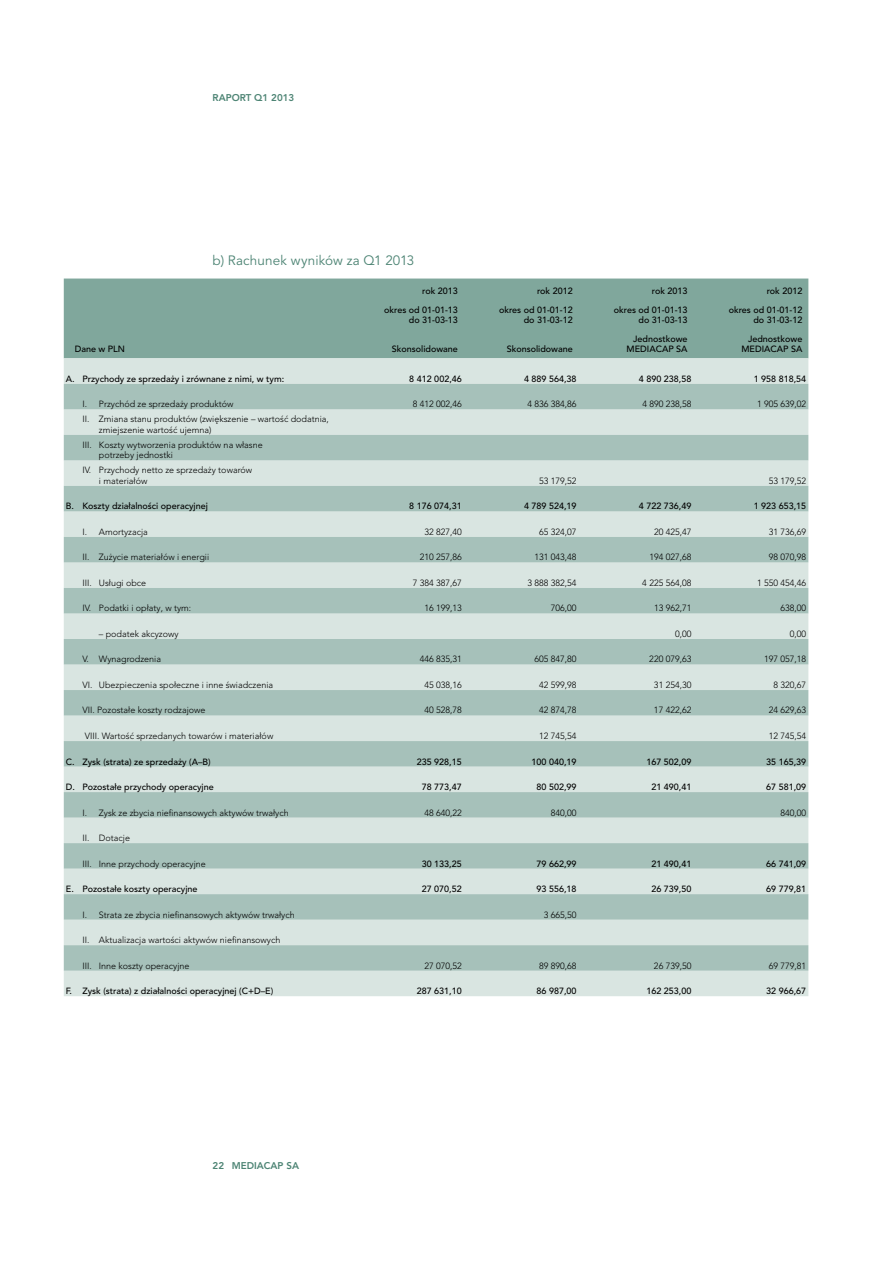
<style>
.page{position:relative;width:893px;height:1263px;background:#fff}
.page>*{position:absolute;margin:0;border:0;box-sizing:border-box;transform-origin:0 0}
.t1{font:13.5px "Avenir LT Pro";letter-spacing:.005em;color:#4d8474}
.t2{font:800 9.75px "Avenir LT Pro";color:#4d8474}
.t3{font:300 9px/10.5px "Avenir LT Pro";color:#000}
.t4{font:500 9px/10.5px "Avenir LT Pro";color:#000;text-align:right}
</style>
<div class="page">
<div style="left:64px;top:279px;width:744px;height:79px;background:#80a79c"></div>
<div style="left:64px;top:358px;width:744px;height:638px;background:#d9e5e1"></div>
<svg style="left:64px;top:384px;width:744px;height:587px;fill:#a6c1ba"></svg>
<p class="t2" style="left:213px;top:92px;width:83px">RAPORT Q1 2013</p>
<p class="t4" style="left:75px;top:344px;width:52px">Dane w PLN</p>
<h1 class="t1" style="left:213px;top:253px;width:203px">b) Rachunek wyników za Q1 2013</h1>
<p class="t4" style="left:422px;top:285px;width:37px">rok 2013</p>
<p class="t4" style="left:537px;top:285px;width:37px">rok 2012</p>
<p class="t4" style="left:652px;top:285px;width:37px">rok 2013</p>
<p class="t4" style="left:767px;top:285px;width:37px">rok 2012</p>
<p class="t4" style="left:384px;top:304px;width:75px">okres od 01-01-13 do 31-03-13</p>
<p class="t4" style="left:499px;top:304px;width:75px">okres od 01-01-12 do 31-03-12</p>
<p class="t4" style="left:614px;top:304px;width:75px">okres od 01-01-13 do 31-03-13</p>
<p class="t4" style="left:729px;top:304px;width:75px">okres od 01-01-12 do 31-03-12</p>
<p class="t4" style="left:392px;top:344px;width:68px">Skonsolidowane</p>
<p class="t4" style="left:507px;top:344px;width:68px">Skonsolidowane</p>
<p class="t4" style="left:627px;top:334px;width:63px;text-align:left;text-indent:7px">Jednostkowe<br>MEDIACAP</p>
<p class="t4" style="left:676px;top:344px;width:13px">SA</p>
<p class="t4" style="left:741px;top:334px;width:63px;text-align:left;text-indent:7px">Jednostkowe<br>MEDIACAP</p>
<p class="t4" style="left:791px;top:344px;width:13px">SA</p>
<p class="t4" style="left:66px;top:373px;width:220px">A. Przychody ze sprzedaży i zrównane z nimi, w tym:</p>
<p class="t4" style="left:409px;top:373px;width:54px">8 412 002,46</p>
<p class="t4" style="left:524px;top:373px;width:54px">4 889 564,38</p>
<p class="t4" style="left:639px;top:373px;width:54px">4 890 238,58</p>
<p class="t4" style="left:754px;top:373px;width:54px">1 958 818,54</p>
<p class="t3" style="left:82px;top:399px;width:153px">I. Przychód ze sprzedaży produktów</p>
<p class="t3" style="left:413px;top:399px;width:51px">8 412 002,46</p>
<p class="t3" style="left:527px;top:399px;width:51px">4 836 384,86</p>
<p class="t3" style="left:642px;top:399px;width:51px">4 890 238,58</p>
<p class="t3" style="left:757px;top:399px;width:51px">1 905 639,02</p>
<p class="t3" style="left:99px;top:414px;width:231px;text-indent:-16px">II. Zmiana stanu produktów (zwiększenie – wartość dodatnia, zmiejszenie wartość ujemna)</p>
<p class="t3" style="left:99px;top:439px;width:165px;text-indent:-16px">III. Koszty wytworzenia produktów na własne potrzeby jednostki</p>
<p class="t3" style="left:99px;top:465px;width:155px;text-indent:-16px">IV. Przychody netto ze sprzedaży towarów i materiałów</p>
<p class="t3" style="left:539px;top:475px;width:39px">53 179,52</p>
<p class="t3" style="left:769px;top:475px;width:39px">53 179,52</p>
<p class="t4" style="left:66px;top:501px;width:144px">B. Koszty działalności operacyjnej</p>
<p class="t4" style="left:409px;top:501px;width:54px">8 176 074,31</p>
<p class="t4" style="left:524px;top:501px;width:54px">4 789 524,19</p>
<p class="t4" style="left:639px;top:501px;width:54px">4 722 736,49</p>
<p class="t4" style="left:754px;top:501px;width:54px">1 923 653,15</p>
<p class="t3" style="left:82px;top:526px;width:67px">I. Amortyzacja</p>
<p class="t3" style="left:424px;top:526px;width:39px">32 827,40</p>
<p class="t3" style="left:539px;top:526px;width:39px">65 324,07</p>
<p class="t3" style="left:654px;top:526px;width:39px">20 425,47</p>
<p class="t3" style="left:769px;top:526px;width:39px">31 736,69</p>
<p class="t3" style="left:82px;top:552px;width:128px">II. Zużycie materiałów i energii</p>
<p class="t3" style="left:420px;top:552px;width:44px">210 257,86</p>
<p class="t3" style="left:534px;top:552px;width:44px">131 043,48</p>
<p class="t3" style="left:649px;top:552px;width:44px">194 027,68</p>
<p class="t3" style="left:769px;top:552px;width:39px">98 070,98</p>
<p class="t3" style="left:82px;top:577px;width:65px">III. Usługi obce</p>
<p class="t3" style="left:413px;top:577px;width:51px">7 384 387,67</p>
<p class="t3" style="left:527px;top:577px;width:51px">3 888 382,54</p>
<p class="t3" style="left:642px;top:577px;width:51px">4 225 564,08</p>
<p class="t3" style="left:757px;top:577px;width:51px">1 550 454,46</p>
<p class="t3" style="left:82px;top:603px;width:110px">IV. Podatki i opłaty, w tym:</p>
<p class="t3" style="left:424px;top:603px;width:39px">16 199,13</p>
<p class="t3" style="left:551px;top:603px;width:27px">706,00</p>
<p class="t3" style="left:654px;top:603px;width:39px">13 962,71</p>
<p class="t3" style="left:780px;top:603px;width:27px">638,00</p>
<p class="t3" style="left:99px;top:628px;width:81px">– podatek akcyzowy</p>
<p class="t3" style="left:675px;top:628px;width:18px">0,00</p>
<p class="t3" style="left:790px;top:628px;width:18px">0,00</p>
<p class="t3" style="left:82px;top:654px;width:80px">V. Wynagrodzenia</p>
<p class="t3" style="left:420px;top:654px;width:44px">446 835,31</p>
<p class="t3" style="left:534px;top:654px;width:44px">605 847,80</p>
<p class="t3" style="left:649px;top:654px;width:44px">220 079,63</p>
<p class="t3" style="left:764px;top:654px;width:44px">197 057,18</p>
<p class="t3" style="left:82px;top:680px;width:192px">VI. Ubezpieczenia społeczne i inne świadczenia</p>
<p class="t3" style="left:424px;top:680px;width:39px">45 038,16</p>
<p class="t3" style="left:539px;top:680px;width:39px">42 599,98</p>
<p class="t3" style="left:654px;top:680px;width:39px">31 254,30</p>
<p class="t3" style="left:773px;top:680px;width:34px">8 320,67</p>
<p class="t3" style="left:82px;top:705px;width:125px">VII. Pozostałe koszty rodzajowe</p>
<p class="t3" style="left:424px;top:705px;width:39px">40 528,78</p>
<p class="t3" style="left:539px;top:705px;width:39px">42 874,78</p>
<p class="t3" style="left:654px;top:705px;width:39px">17 422,62</p>
<p class="t3" style="left:769px;top:705px;width:39px">24 629,63</p>
<p class="t3" style="left:85px;top:731px;width:190px">VIII. Wartość sprzedanych towarów i materiałów</p>
<p class="t3" style="left:539px;top:731px;width:39px">12 745,54</p>
<p class="t3" style="left:769px;top:731px;width:39px">12 745,54</p>
<p class="t4" style="left:66px;top:756px;width:146px">C. Zysk (strata) ze sprzedaży (A–B)</p>
<p class="t4" style="left:417px;top:756px;width:47px">235 928,15</p>
<p class="t4" style="left:532px;top:756px;width:47px">100 040,19</p>
<p class="t4" style="left:646px;top:756px;width:47px">167 502,09</p>
<p class="t4" style="left:766px;top:756px;width:42px">35 165,39</p>
<p class="t4" style="left:66px;top:782px;width:149px">D. Pozostałe przychody operacyjne</p>
<p class="t4" style="left:422px;top:782px;width:42px">78 773,47</p>
<p class="t4" style="left:537px;top:782px;width:42px">80 502,99</p>
<p class="t4" style="left:651px;top:782px;width:42px">21 490,41</p>
<p class="t4" style="left:766px;top:782px;width:42px">67 581,09</p>
<p class="t3" style="left:82px;top:807px;width:208px">I. Zysk ze zbycia niefinansowych aktywów trwałych</p>
<p class="t3" style="left:424px;top:807px;width:39px">48 640,22</p>
<p class="t3" style="left:551px;top:807px;width:27px">840,00</p>
<p class="t3" style="left:780px;top:807px;width:27px">840,00</p>
<p class="t3" style="left:82px;top:833px;width:49px">II. Dotacje</p>
<p class="t3" style="left:82px;top:858px;width:125px">III. Inne przychody operacyjne</p>
<p class="t4" style="left:422px;top:858px;width:42px">30 133,25</p>
<p class="t4" style="left:537px;top:858px;width:42px">79 662,99</p>
<p class="t4" style="left:651px;top:858px;width:42px">21 490,41</p>
<p class="t4" style="left:766px;top:858px;width:42px">66 741,09</p>
<p class="t4" style="left:66px;top:884px;width:133px">E. Pozostałe koszty operacyjne</p>
<p class="t4" style="left:422px;top:884px;width:42px">27 070,52</p>
<p class="t4" style="left:537px;top:884px;width:42px">93 556,18</p>
<p class="t4" style="left:651px;top:884px;width:42px">26 739,50</p>
<p class="t4" style="left:766px;top:884px;width:42px">69 779,81</p>
<p class="t3" style="left:82px;top:909px;width:214px">I. Strata ze zbycia niefinansowych aktywów trwałych</p>
<p class="t3" style="left:544px;top:909px;width:34px">3 665,50</p>
<p class="t3" style="left:82px;top:935px;width:200px">II. Aktualizacja wartości aktywów niefinansowych</p>
<p class="t3" style="left:82px;top:960px;width:109px">III. Inne koszty operacyjne</p>
<p class="t3" style="left:424px;top:960px;width:39px">27 070,52</p>
<p class="t3" style="left:539px;top:960px;width:39px">89 890,68</p>
<p class="t3" style="left:654px;top:960px;width:39px">26 739,50</p>
<p class="t3" style="left:769px;top:960px;width:39px">69 779,81</p>
<p class="t4" style="left:66px;top:986px;width:209px">F. Zysk (strata) z działalności operacyjnej (C+D–E)</p>
<p class="t4" style="left:417px;top:986px;width:47px">287 631,10</p>
<p class="t4" style="left:537px;top:986px;width:42px">86 987,00</p>
<p class="t4" style="left:646px;top:986px;width:47px">162 253,00</p>
<p class="t4" style="left:766px;top:986px;width:42px">32 966,67</p>
<p class="t2" style="left:213px;top:1160px;width:88px">22 MEDIACAP SA</p>
</div>
